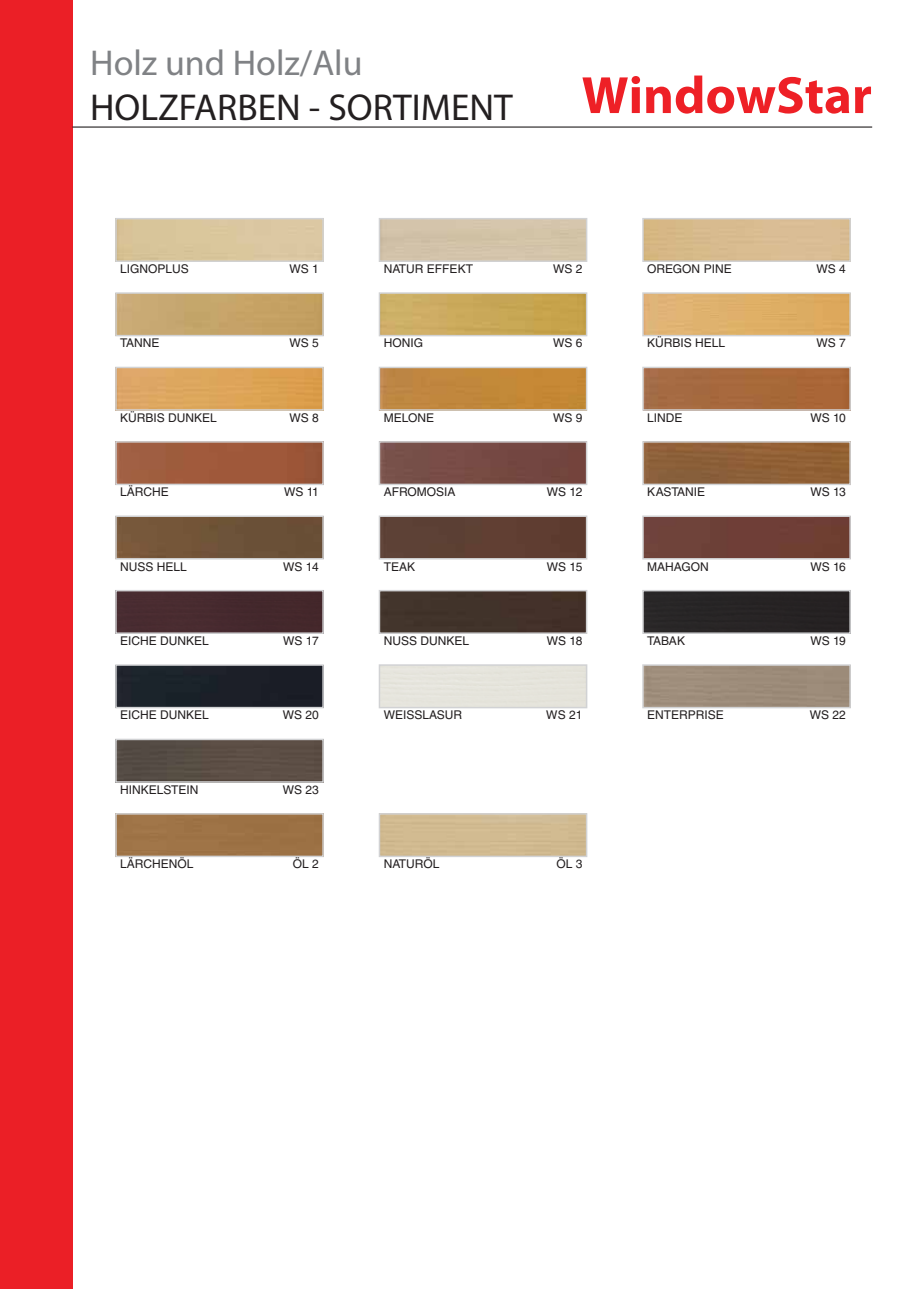
<style>
.page{position:relative;width:919px;height:1289px;background:#fff}
.page>*{position:absolute;margin:0;border:0;box-sizing:border-box;transform-origin:0 0}
.t1{font:700 52.8px "Myriad Pro";color:#ee2026}
.t2{font:37.5px "Myriad Pro";color:#231f20}
.t3{font:36px "Myriad Pro";color:#808285}
.t4{font:12px "Helvetica LT Std";color:#231f20}
</style>
<div class="page">
<div style="left:0;top:0;width:72px;height:1288px;background:#eb1f26"></div>
<hr style="left:72px;top:126px;width:800px;height:2px;background:#231f20">
<div style="left:115px;top:218px;width:209px;height:44px;border:2px solid #d1d2d4"></div>
<div style="left:642px;top:664px;width:208px;height:44px;border:2px solid #d1d2d4"></div>
<div style="left:381px;top:444px;width:203px;height:38px;background:#764b43"></div>
<div style="left:378px;top:441px;width:209px;height:44px;border:2px solid #d1d2d4"></div>
<img style="left:645px;top:295px;width:202px;height:38px">
<div style="left:642px;top:292px;width:208px;height:44px;border:2px solid #d1d2d4"></div>
<div style="left:378px;top:813px;width:209px;height:44px;border:2px solid #d1d2d4"></div>
<div style="left:118px;top:593px;width:203px;height:38px;background:#46292e"></div>
<div style="left:115px;top:590px;width:209px;height:44px;border:2px solid #d1d2d4"></div>
<div style="left:378px;top:218px;width:209px;height:44px;border:2px solid #d1d2d4"></div>
<div style="left:118px;top:741px;width:203px;height:38px;background:#5a4e45"></div>
<div style="left:115px;top:738px;width:209px;height:44px;border:2px solid #d1d2d4"></div>
<img style="left:645px;top:444px;width:202px;height:38px">
<div style="left:642px;top:441px;width:208px;height:44px;border:2px solid #d1d2d4"></div>
<img style="left:118px;top:370px;width:203px;height:38px">
<div style="left:115px;top:367px;width:209px;height:44px;border:2px solid #d1d2d4"></div>
<div style="left:381px;top:593px;width:203px;height:38px;background:#42332a"></div>
<div style="left:378px;top:590px;width:209px;height:44px;border:2px solid #d1d2d4"></div>
<div style="left:642px;top:218px;width:208px;height:44px;border:2px solid #d1d2d4"></div>
<img style="left:118px;top:518px;width:203px;height:38px">
<div style="left:115px;top:515px;width:209px;height:44px;border:2px solid #d1d2d4"></div>
<img style="left:381px;top:370px;width:203px;height:38px">
<div style="left:378px;top:367px;width:209px;height:44px;border:2px solid #d1d2d4"></div>
<div style="left:645px;top:593px;width:202px;height:38px;background:#272425"></div>
<div style="left:642px;top:590px;width:208px;height:44px;border:2px solid #d1d2d4"></div>
<img style="left:118px;top:295px;width:203px;height:38px">
<div style="left:115px;top:292px;width:209px;height:44px;border:2px solid #d1d2d4"></div>
<div style="left:381px;top:518px;width:203px;height:38px;background:#5d3f33"></div>
<div style="left:378px;top:515px;width:209px;height:44px;border:2px solid #d1d2d4"></div>
<img style="left:645px;top:370px;width:202px;height:38px">
<div style="left:642px;top:367px;width:208px;height:44px;border:2px solid #d1d2d4"></div>
<div style="left:118px;top:667px;width:203px;height:38px;background:#1b1f28"></div>
<div style="left:115px;top:664px;width:209px;height:44px;border:2px solid #d1d2d4"></div>
<img style="left:381px;top:295px;width:203px;height:38px">
<div style="left:378px;top:292px;width:209px;height:44px;border:2px solid #d1d2d4"></div>
<div style="left:118px;top:816px;width:203px;height:38px;background:#9d7245"></div>
<div style="left:115px;top:813px;width:209px;height:44px;border:2px solid #d1d2d4"></div>
<div style="left:645px;top:518px;width:202px;height:38px;background:#6f3f37"></div>
<div style="left:642px;top:515px;width:208px;height:44px;border:2px solid #d1d2d4"></div>
<img style="left:118px;top:444px;width:203px;height:38px">
<div style="left:115px;top:441px;width:209px;height:44px;border:2px solid #d1d2d4"></div>
<div style="left:378px;top:664px;width:209px;height:44px;border:2px solid #d1d2d4"></div>
<h3 class="t3" style="left:90px;top:41px;width:274px">Holz und Holz/Alu</h3>
<h2 class="t2" style="left:90px;top:84px;width:424px">HOLZFARBEN - SORTIMENT</h2>
<h1 class="t1" style="left:581px;top:61px;width:292px">WindowStar</h1>
<p class="t4" style="left:120px;top:262px;width:70px">LIGNOPLUS</p>
<p class="t4" style="left:289px;top:262px;width:31px">WS 1</p>
<p class="t4" style="left:383px;top:262px;width:91px">NATUR EFFEKT</p>
<p class="t4" style="left:553px;top:262px;width:31px">WS 2</p>
<p class="t4" style="left:647px;top:262px;width:86px">OREGON PINE</p>
<p class="t4" style="left:816px;top:262px;width:31px">WS 4</p>
<p class="t4" style="left:120px;top:336px;width:41px">TANNE</p>
<p class="t4" style="left:289px;top:336px;width:31px">WS 5</p>
<p class="t4" style="left:383px;top:336px;width:41px">HONIG</p>
<p class="t4" style="left:553px;top:336px;width:31px">WS 6</p>
<p class="t4" style="left:647px;top:336px;width:80px">KÜRBIS HELL</p>
<p class="t4" style="left:816px;top:336px;width:31px">WS 7</p>
<p class="t4" style="left:120px;top:410px;width:98px">KÜRBIS DUNKEL</p>
<p class="t4" style="left:289px;top:410px;width:31px">WS 8</p>
<p class="t4" style="left:383px;top:410px;width:52px">MELONE</p>
<p class="t4" style="left:553px;top:410px;width:31px">WS 9</p>
<p class="t4" style="left:647px;top:410px;width:37px">LINDE</p>
<p class="t4" style="left:810px;top:410px;width:37px">WS 10</p>
<p class="t4" style="left:120px;top:485px;width:50px">LÄRCHE</p>
<p class="t4" style="left:284px;top:485px;width:36px">WS 11</p>
<p class="t4" style="left:383px;top:485px;width:73px">AFROMOSIA</p>
<p class="t4" style="left:546px;top:485px;width:37px">WS 12</p>
<p class="t4" style="left:647px;top:485px;width:59px">KASTANIE</p>
<p class="t4" style="left:810px;top:485px;width:37px">WS 13</p>
<p class="t4" style="left:120px;top:559px;width:68px">NUSS HELL</p>
<p class="t4" style="left:283px;top:559px;width:37px">WS 14</p>
<p class="t4" style="left:383px;top:559px;width:33px">TEAK</p>
<p class="t4" style="left:546px;top:559px;width:37px">WS 15</p>
<p class="t4" style="left:647px;top:559px;width:63px">MAHAGON</p>
<p class="t4" style="left:810px;top:559px;width:37px">WS 16</p>
<p class="t4" style="left:120px;top:634px;width:90px">EICHE DUNKEL</p>
<p class="t4" style="left:283px;top:634px;width:37px">WS 17</p>
<p class="t4" style="left:383px;top:634px;width:87px">NUSS DUNKEL</p>
<p class="t4" style="left:546px;top:634px;width:37px">WS 18</p>
<p class="t4" style="left:647px;top:634px;width:39px">TABAK</p>
<p class="t4" style="left:810px;top:634px;width:37px">WS 19</p>
<p class="t4" style="left:120px;top:708px;width:90px">EICHE DUNKEL</p>
<p class="t4" style="left:283px;top:708px;width:38px">WS 20</p>
<p class="t4" style="left:383px;top:708px;width:80px">WEISSLASUR</p>
<p class="t4" style="left:546px;top:708px;width:38px">WS 21</p>
<p class="t4" style="left:647px;top:708px;width:78px">ENTERPRISE</p>
<p class="t4" style="left:809px;top:708px;width:38px">WS 22</p>
<p class="t4" style="left:120px;top:782px;width:80px">HINKELSTEIN</p>
<p class="t4" style="left:283px;top:782px;width:38px">WS 23</p>
<p class="t4" style="left:120px;top:857px;width:75px">LÄRCHENÖL</p>
<p class="t4" style="left:293px;top:857px;width:28px">ÖL 2</p>
<p class="t4" style="left:383px;top:857px;width:57px">NATURÖL</p>
<p class="t4" style="left:556px;top:857px;width:28px">ÖL 3</p>
</div>
